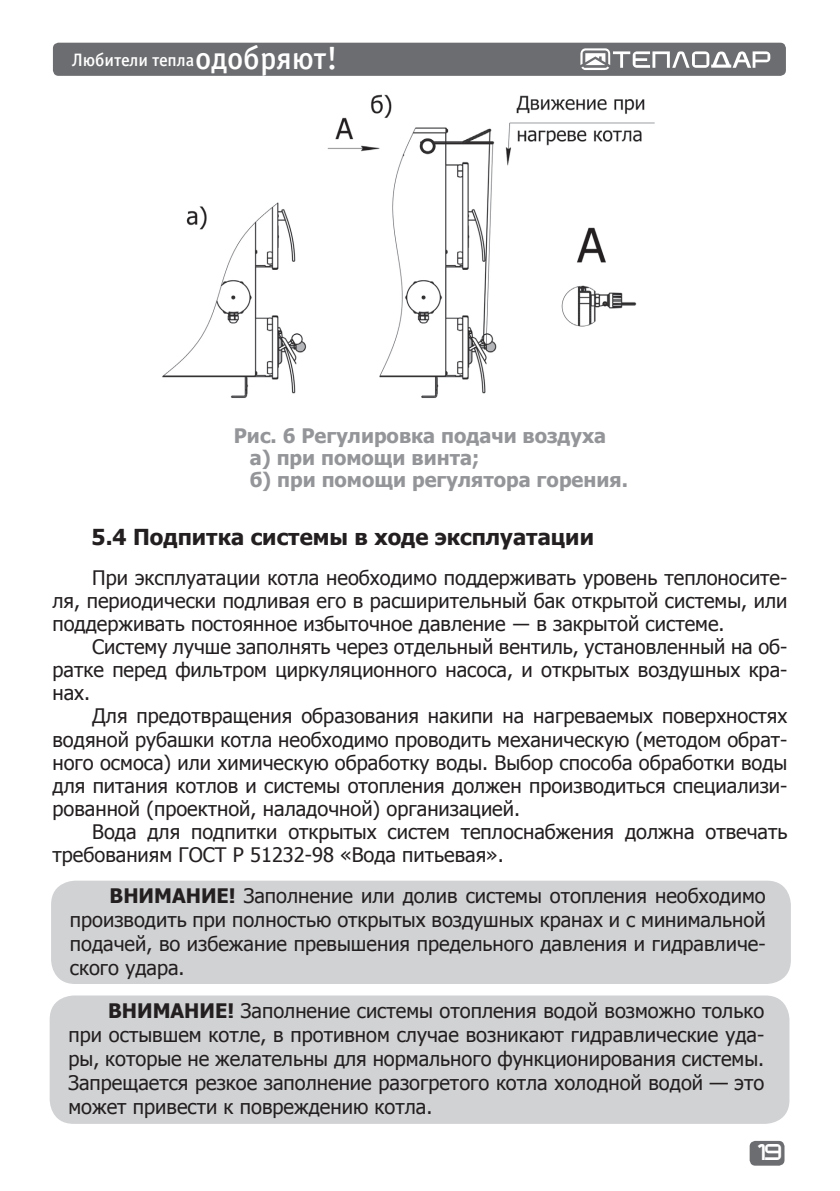
<style>
.page{position:relative;width:840px;height:1191px;background:#fff}
.page>*{position:absolute;margin:0;border:0;box-sizing:border-box;transform-origin:0 0}
.t1{font:700 22px "Tahoma";color:#231f20}
.t2{font:20px/23px "Tahoma";color:#231f20;text-align:justify}
.t3{font:700 20px/22px "Tahoma";color:#939598}
.t4{font:18px "Officina Sans Medium C";letter-spacing:-.005em;color:#fff}
.t5{font:16px "teplodar";color:#fff}
.s1{font-size:32px}
.s2{font-weight:700}
</style>
<div class="page">
<div style="left:749px;top:1140px;width:35px;height:25px;background:#6c6d70;border-radius:6px"></div>
<div style="left:53px;top:43px;width:732px;height:33px;background:#6c6d70;border-radius:6px"></div>
<svg style="left:580px;top:48px;width:189px;height:22px"></svg>
<img style="left:162px;top:94px;width:493px;height:304px">
<div style="left:51px;top:880px;width:739px;height:104px;background:#d1d2d4;border-radius:24px"></div>
<div style="left:50px;top:995px;width:739px;height:128px;background:#d1d2d4;border-radius:24px"></div>
<p class="t4" style="left:72px;top:50px;width:267px">Любители тепла<span class="s1">одобряют!</span></p>
<p class="t3" style="left:249px;top:424px;width:379px;text-indent:-16px">Рис. 6 Регулировка подачи воздуха а) при помощи винта;<br>б) при помощи регулятора горения.</p>
<p class="t1" style="left:92px;top:522px;width:503px">5.4 Подпитка системы в ходе эксплуатации</p>
<p class="t2" style="left:52px;top:566px;width:736px;text-indent:40px">При эксплуатации котла необходимо поддерживать уровень теплоносите&shy;ля, периодически подливая его в расширительный бак открытой системы, или поддерживать постоянное избыточное давление ― в закрытой системе.</p>
<p class="t2" style="left:52px;top:635px;width:736px;text-indent:40px">Систему лучше заполнять через отдельный вентиль, установленный на об&shy;ратке перед фильтром циркуляционного насоса, и открытых воздушных кра&shy;нах.</p>
<p class="t2" style="left:52px;top:704px;width:736px;text-indent:40px">Для предотвращения образования накипи на нагреваемых поверхностях водяной рубашки котла необходимо проводить механическую (методом обрат&shy;ного осмоса) или химическую обработку воды. Выбор способа обработки воды для питания котлов и системы отопления должен производиться специализи&shy;рованной (проектной, наладочной) организацией.</p>
<p class="t2" style="left:52px;top:819px;width:736px;text-indent:40px">Вода для подпитки открытых систем теплоснабжения должна отвечать требованиям ГОСТ Р 51232-98 «Вода питьевая».</p>
<p class="t2" style="left:70px;top:883px;width:697px;line-height:24px;text-indent:40px"><span class="s2">ВНИМАНИЕ!</span> Заполнение или долив системы отопления необходимо производить при полностью открытых воздушных кранах и с минимальной подачей, во избежание превышения предельного давления и гидравличе&shy;ского удара.</p>
<p class="t2" style="left:68px;top:997px;width:697px;line-height:24px;text-indent:40px"><span class="s2">ВНИМАНИЕ!</span> Заполнение системы отопления водой возможно только при остывшем котле, в противном случае возникают гидравлические уда&shy;ры, которые не желательны для нормального функционирования системы.<br>Запрещается резкое заполнение разогретого котла холодной водой — это может привести к повреждению котла.</p>
<p class="t5" style="left:753px;top:1145px;width:29px">19</p>
</div>
